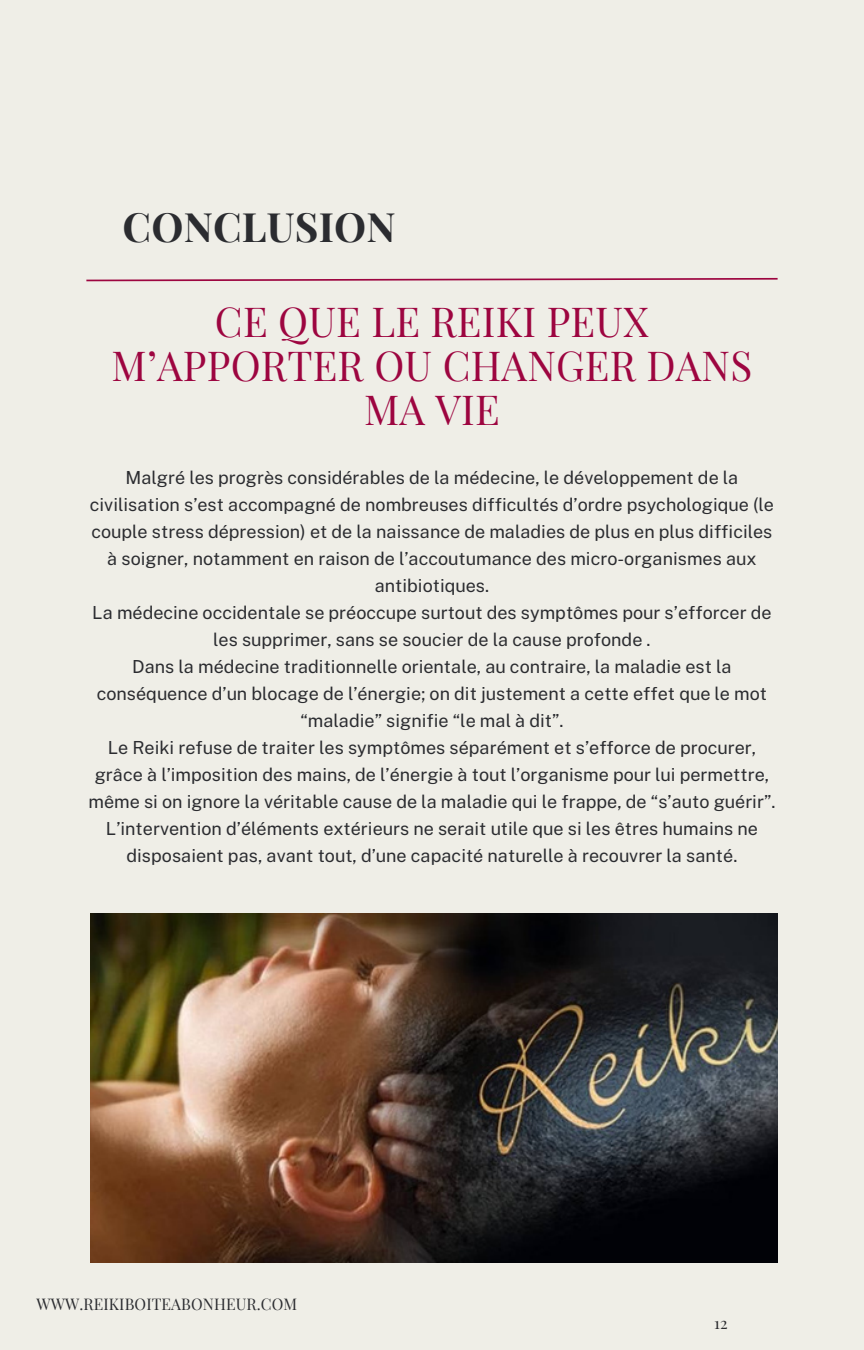
<style>
.page{position:relative;width:864px;height:1350px;background:#efeee7}
.page>*{position:absolute;margin:0;border:0;box-sizing:border-box;transform-origin:0 0}
.t1{font:40.5px/43.9px "Playfair Display";letter-spacing:.005em;color:#9d0540;text-align:center}
.t2{font:700 40.5px "Playfair Display";letter-spacing:.005em;color:#2b2c30}
.t3{font:18px/27px "Public Sans";color:#2b2c30;text-align:center}
.t4{font:15.75px "Playfair Display";letter-spacing:.005em;color:#2b2c30}
</style>
<div class="page">
<svg style="left:86px;top:277px;width:692px;height:5px"></svg>
<img style="left:91px;top:914px;width:687px;height:349px">
<h1 class="t2" style="left:123px;top:198px;width:275px">CONCLUSION</h1>
<p class="t1" style="left:112px;top:299px;width:642px">CE QUE LE REIKI PEUX<br>M’APPORTER OU CHANGER DANS<br>MA VIE</p>
<p class="t3" style="left:88px;top:464px;width:688px">Malgré les progrès considérables de la médecine, le développement de la civilisation s’est accompagné de nombreuses difficultés d’ordre psychologique (le couple stress dépression) et de la naissance de maladies de plus en plus difficiles à soigner, notamment en raison de l’accoutumance des micro-organismes aux antibiotiques.<br>La médecine occidentale se préoccupe surtout des symptômes pour s’efforcer de les supprimer, sans se soucier de la cause profonde .<br>Dans la médecine traditionnelle orientale, au contraire, la maladie est la conséquence d’un blocage de l’énergie; on dit justement a cette effet que le mot “maladie” signifie “le mal à dit”.<br>Le Reiki refuse de traiter les symptômes séparément et s’efforce de procurer, grâce à l’imposition des mains, de l’énergie à tout l’organisme pour lui permettre, même si on ignore la véritable cause de la maladie qui le frappe, de “s’auto guérir”.<br>L’intervention d’éléments extérieurs ne serait utile que si les êtres humains ne disposaient pas, avant tout, d’une capacité naturelle à recouvrer la santé.</p>
<h3 class="t4" style="left:37px;top:1293px;width:262px">WWW.REIKIBOITEABONHEUR.COM</h3>
<h2 class="t4" style="left:714px;top:1312px;width:15px">12</h2>
</div>
